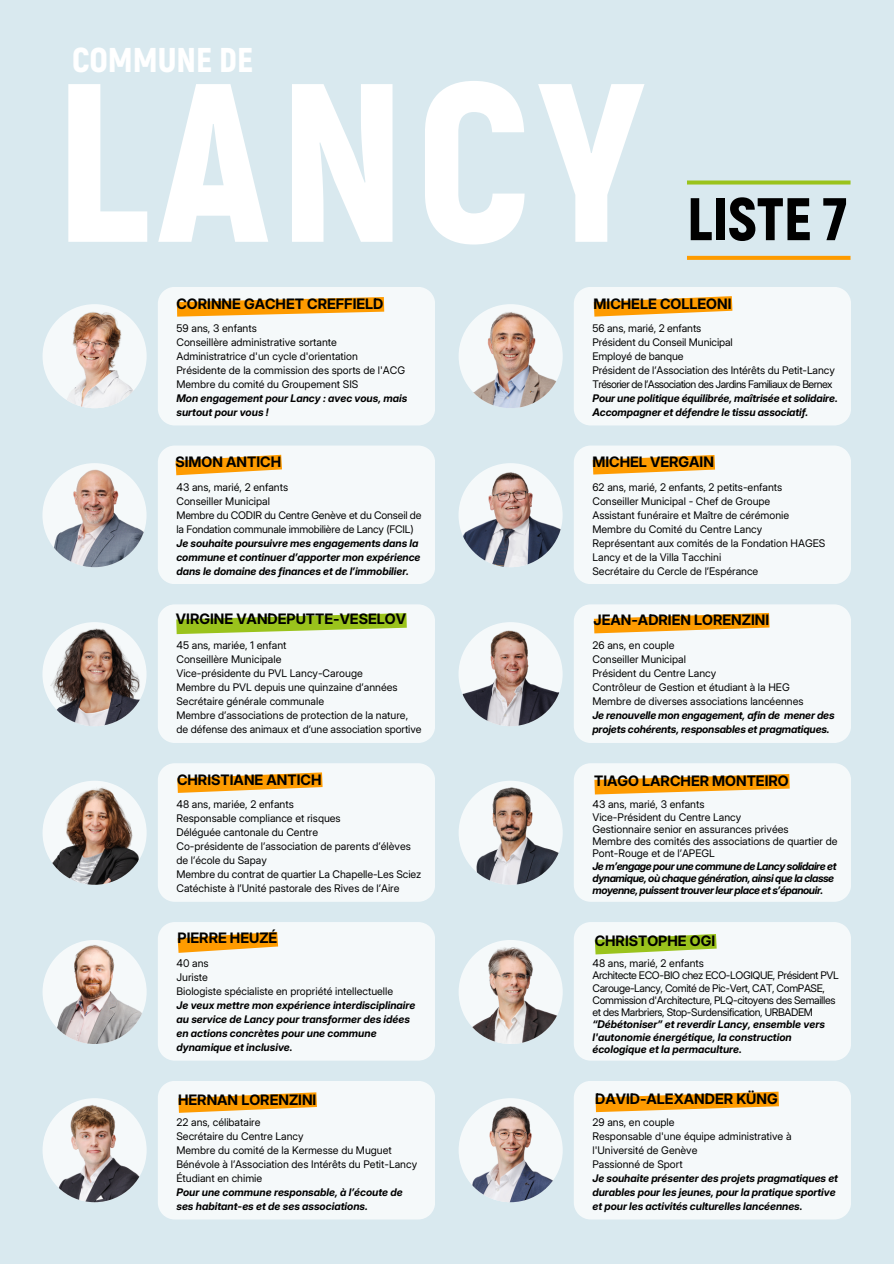
<style>
.page{position:relative;width:894px;height:1264px;background:#fff}
.page>*{position:absolute;margin:0;border:0;box-sizing:border-box;transform-origin:0 0}
.t1{font:900 225.3px "Akrobat";letter-spacing:.04em;color:#fff}
.t2{font:900 60px "Akrobat";color:#000}
.t3{font:900 34.35px "Akrobat";color:#fff}
.t4{font:700 14.4px "Inter 28 pt";color:#000}
.t5{font:10.5px/14px "Inter 28 pt";color:#000}
.t6{font:italic 700 10.5px/14px "Inter 28 pt";letter-spacing:-.005em;color:#000}
.t7{font:10.5px/12.3px "Inter 28 pt";letter-spacing:-.035em;color:#000}
.t8{font:italic 700 10.5px/12.3px "Inter 28 pt";letter-spacing:-.04em;color:#000}
.t9{font:10.5px/14px "Inter 28 pt";letter-spacing:-.02em;color:#000}
.t10{font:10.5px "Inter 28 pt";letter-spacing:-.05em;color:#000}
</style>
<div class="page">
<div style="left:0;top:0;width:893px;height:1263px;background:#d9e9ef"></div>
<img style="left:458px;top:1098px;width:104px;height:104px;border-radius:50%">
<img style="left:458px;top:304px;width:104px;height:104px;border-radius:50%">
<img style="left:43px;top:304px;width:104px;height:104px;border-radius:50%">
<img style="left:42px;top:463px;width:104px;height:104px;border-radius:50%">
<img style="left:42px;top:622px;width:104px;height:104px;border-radius:50%">
<img style="left:43px;top:780px;width:104px;height:104px;border-radius:50%">
<img style="left:43px;top:939px;width:104px;height:105px;border-radius:50%">
<img style="left:43px;top:1098px;width:104px;height:104px;border-radius:50%">
<img style="left:458px;top:463px;width:104px;height:104px;border-radius:50%">
<img style="left:458px;top:622px;width:104px;height:104px;border-radius:50%">
<img style="left:458px;top:780px;width:104px;height:104px;border-radius:50%">
<img style="left:458px;top:939px;width:104px;height:105px;border-radius:50%">
<svg style="left:158px;top:287px;width:277px;height:138px;background:#f5f1e6"></svg>
<div style="left:574px;top:287px;width:276px;height:138px;background:#f5f9fa"></div>
<div style="left:158px;top:445px;width:277px;height:139px;background:#f5f9fa"></div>
<div style="left:574px;top:445px;width:276px;height:139px;background:#f5f9fa"></div>
<svg style="left:158px;top:604px;width:277px;height:139px;background:#ecf4e6"></svg>
<svg style="left:574px;top:604px;width:276px;height:139px;background:#f5f2e9"></svg>
<div style="left:158px;top:763px;width:277px;height:138px;background:#f5f9fa"></div>
<svg style="left:574px;top:763px;width:276px;height:138px;background:#f5f1e7"></svg>
<div style="left:574px;top:922px;width:276px;height:138px;background:#f5f9fa"></div>
<div style="left:158px;top:922px;width:277px;height:138px;background:#f5f9fa"></div>
<div style="left:158px;top:1081px;width:277px;height:138px;background:#f5f9fa"></div>
<svg style="left:574px;top:1081px;width:276px;height:138px;background:#f5f2e8"></svg>
<svg style="left:687px;top:180px;width:163px;height:4px"></svg>
<svg style="left:687px;top:256px;width:163px;height:4px"></svg>
<p class="t3" style="left:72px;top:38px;width:182px">COMMUNE DE</p>
<p class="t1" style="left:54px;top:16px;width:591px">LANCY</p>
<h4 class="t2" style="left:686px;top:180px;width:162px">LISTE 7</h4>
<p class="t4" style="left:176px;top:295px;width:208px">CORINNE GACHET CREFFIELD</p>
<p class="t5" style="left:176px;top:321px;width:82px">59 ans, 3 enfants</p>
<h4 class="t5" style="left:176px;top:335px;width:162px">Conseillère administrative sortante</h4>
<p class="t5" style="left:176px;top:349px;width:183px">Administratrice d'un cycle d'orientation</p>
<p class="t5" style="left:176px;top:363px;width:230px">Présidente de la commission des sports de l'ACG</p>
<p class="t5" style="left:176px;top:377px;width:183px">Membre du comité du Groupement SIS</p>
<p class="t6" style="left:176px;top:391px;width:232px">Mon engagement pour Lancy : avec vous, mais surtout pour vous !</p>
<p class="t4" style="left:593px;top:294px;width:139px">MICHELE COLLEONI</p>
<p class="t5" style="left:592px;top:321px;width:110px">56 ans, marié, 2 enfants</p>
<p class="t5" style="left:592px;top:335px;width:142px">Président du Conseil Municipal</p>
<p class="t5" style="left:592px;top:349px;width:92px">Employé de banque</p>
<h4 class="t5" style="left:592px;top:363px;width:244px">Président de l’Association des Intérêts du Petit-Lancy</h4>
<p class="t10" style="left:592px;top:378px;width:242px">Trésorier de l’Association des Jardins Familiaux de Bernex</p>
<p class="t6" style="left:592px;top:391px;width:247px">Pour une politique équilibrée, maîtrisée et solidaire.</p>
<p class="t6" style="left:592px;top:405px;width:217px">Accompagner et défendre le tissu associatif.</p>
<p class="t4" style="left:175px;top:453px;width:107px">SIMON ANTICH</p>
<p class="t4" style="left:592px;top:453px;width:123px">MICHEL VERGAIN</p>
<p class="t5" style="left:176px;top:479px;width:113px">43 ans, marié, 2 enfants</p>
<p class="t5" style="left:176px;top:493px;width:95px">Conseiller Municipal</p>
<p class="t9" style="left:176px;top:507px;width:246px">Membre du CODIR du Centre Genève et du Conseil de la Fondation communale immobilière de Lancy (FCIL)</p>
<p class="t6" style="left:176px;top:535px;width:245px">Je souhaite poursuivre mes engagements dans la commune et continuer d’apporter mon expérience dans le domaine des finances et de l’immobilier.</p>
<p class="t5" style="left:592px;top:479px;width:191px">62 ans, marié, 2 enfants, 2 petits-enfants</p>
<p class="t5" style="left:592px;top:493px;width:179px">Conseiller Municipal - Chef de Groupe</p>
<p class="t5" style="left:592px;top:507px;width:198px">Assistant funéraire et Maître de cérémonie</p>
<p class="t5" style="left:592px;top:521px;width:171px">Membre du Comité du Centre Lancy</p>
<p class="t5" style="left:592px;top:535px;width:234px">Représentant aux comités de la Fondation HAGES<br>Lancy et de la Villa Tacchini</p>
<h4 class="t5" style="left:592px;top:563px;width:167px">Secrétaire du Cercle de l’Espérance</h4>
<p class="t4" style="left:176px;top:610px;width:231px">VIRGINE VANDEPUTTE-VESELOV</p>
<p class="t4" style="left:593px;top:611px;width:177px">JEAN-ADRIEN LORENZINI</p>
<h4 class="t5" style="left:176px;top:638px;width:111px">45 ans, mariée, 1 enfant</h4>
<p class="t5" style="left:176px;top:652px;width:106px">Conseillère Municipale</p>
<p class="t5" style="left:176px;top:666px;width:188px">Vice-présidente du PVL Lancy-Carouge</p>
<p class="t5" style="left:176px;top:680px;width:222px">Membre du PVL depuis une quinzaine d’années</p>
<p class="t5" style="left:176px;top:694px;width:149px">Secrétaire générale communale</p>
<p class="t5" style="left:176px;top:708px;width:233px">Membre d’associations de protection de la nature,</p>
<p class="t5" style="left:176px;top:722px;width:246px">de défense des animaux et d’une association sportive</p>
<p class="t5" style="left:592px;top:638px;width:84px">26 ans, en couple</p>
<p class="t5" style="left:592px;top:652px;width:95px">Conseiller Municipal</p>
<p class="t5" style="left:592px;top:666px;width:125px">Président du Centre Lancy</p>
<p class="t5" style="left:592px;top:680px;width:199px">Contrôleur de Gestion et étudiant à la HEG</p>
<p class="t5" style="left:592px;top:694px;width:212px">Membre de diverses associations lancéennes</p>
<p class="t6" style="left:592px;top:708px;width:243px">Je renouvelle mon engagement, afin de mener des projets cohérents, responsables et pragmatiques.</p>
<h4 class="t4" style="left:177px;top:771px;width:146px">CHRISTIANE ANTICH</h4>
<p class="t4" style="left:594px;top:772px;width:196px">TIAGO LARCHER MONTEIRO</p>
<h4 class="t5" style="left:176px;top:797px;width:119px">48 ans, mariée, 2 enfants</h4>
<p class="t5" style="left:176px;top:811px;width:166px">Responsable compliance et risques</p>
<p class="t5" style="left:176px;top:825px;width:143px">Déléguée cantonale du Centre</p>
<p class="t5" style="left:176px;top:839px;width:236px">Co-présidente de l’association de parents d’élèves de l’école du Sapay</p>
<p class="t5" style="left:176px;top:867px;width:246px">Membre du contrat de quartier La Chapelle-Les Sciez</p>
<p class="t5" style="left:176px;top:881px;width:224px">Catéchiste à l’Unité pastorale des Rives de l’Aire</p>
<p class="t5" style="left:592px;top:797px;width:113px">43 ans, marié, 3 enfants</p>
<p class="t5" style="left:592px;top:809px;width:150px">Vice-Président du Centre Lancy</p>
<h4 class="t5" style="left:592px;top:822px;width:197px">Gestionnaire senior en assurances privées</h4>
<p class="t5" style="left:592px;top:835px;width:246px;line-height:12.3px">Membre des comités des associations de quartier de<br>Pont-Rouge et de l’APEGL</p>
<p class="t8" style="left:592px;top:859px;width:246px">Je m’engage pour une commune de Lancy solidaire et dynamique, où chaque génération, ainsi que la classe moyenne, puissent trouver leur place et s’épanouir.</p>
<p class="t4" style="left:177px;top:929px;width:101px">PIERRE HEUZÉ</p>
<p class="t4" style="left:594px;top:932px;width:122px">CHRISTOPHE OGI</p>
<p class="t5" style="left:176px;top:956px;width:34px">40 ans</p>
<p class="t5" style="left:176px;top:970px;width:33px">Juriste</p>
<p class="t5" style="left:176px;top:984px;width:218px">Biologiste spécialiste en propriété intellectuelle</p>
<h4 class="t6" style="left:176px;top:998px;width:240px">Je veux mettre mon expérience interdisciplinaire au service de Lancy pour transformer des idées en actions concrètes pour une commune dynamique et inclusive.</h4>
<p class="t5" style="left:592px;top:956px;width:113px">48 ans, marié, 2 enfants</p>
<p class="t7" style="left:592px;top:969px;width:248px">Architecte ECO-BIO chez ECO-LOGIQUE, Président PVL Carouge-Lancy, Comité de Pic-Vert, CAT, ComPASE, Commission d'Architecture, PLQ-citoyens des Semailles et des Marbriers, Stop-Surdensification, URBADEM</p>
<p class="t6" style="left:592px;top:1018px;width:234px;line-height:12.3px">“Débétoniser” et reverdir Lancy, ensemble vers l'autonomie énergétique, la construction écologique et la permaculture.</p>
<p class="t4" style="left:178px;top:1090px;width:140px">HERNAN LORENZINI</p>
<p class="t4" style="left:595px;top:1090px;width:184px">DAVID-ALEXANDER KÜNG</p>
<p class="t5" style="left:176px;top:1115px;width:85px">22 ans, célibataire</p>
<p class="t5" style="left:176px;top:1129px;width:129px">Secrétaire du Centre Lancy</p>
<p class="t5" style="left:176px;top:1143px;width:217px">Membre du comité de la Kermesse du Muguet</p>
<p class="t5" style="left:176px;top:1157px;width:242px">Bénévole à l’Association des Intérêts du Petit-Lancy</p>
<p class="t5" style="left:176px;top:1171px;width:87px">Étudiant en chimie</p>
<p class="t6" style="left:176px;top:1185px;width:228px">Pour une commune responsable, à l’écoute de ses habitant-es et de ses associations.</p>
<p class="t5" style="left:592px;top:1115px;width:84px">29 ans, en couple</p>
<p class="t5" style="left:592px;top:1129px;width:200px">Responsable d'une équipe administrative à l'Université de Genève</p>
<h4 class="t5" style="left:592px;top:1157px;width:92px">Passionné de Sport</h4>
<p class="t6" style="left:592px;top:1171px;width:247px">Je souhaite présenter des projets pragmatiques et durables pour les jeunes, pour la pratique sportive et pour les activités culturelles lancéennes.</p>
</div>
